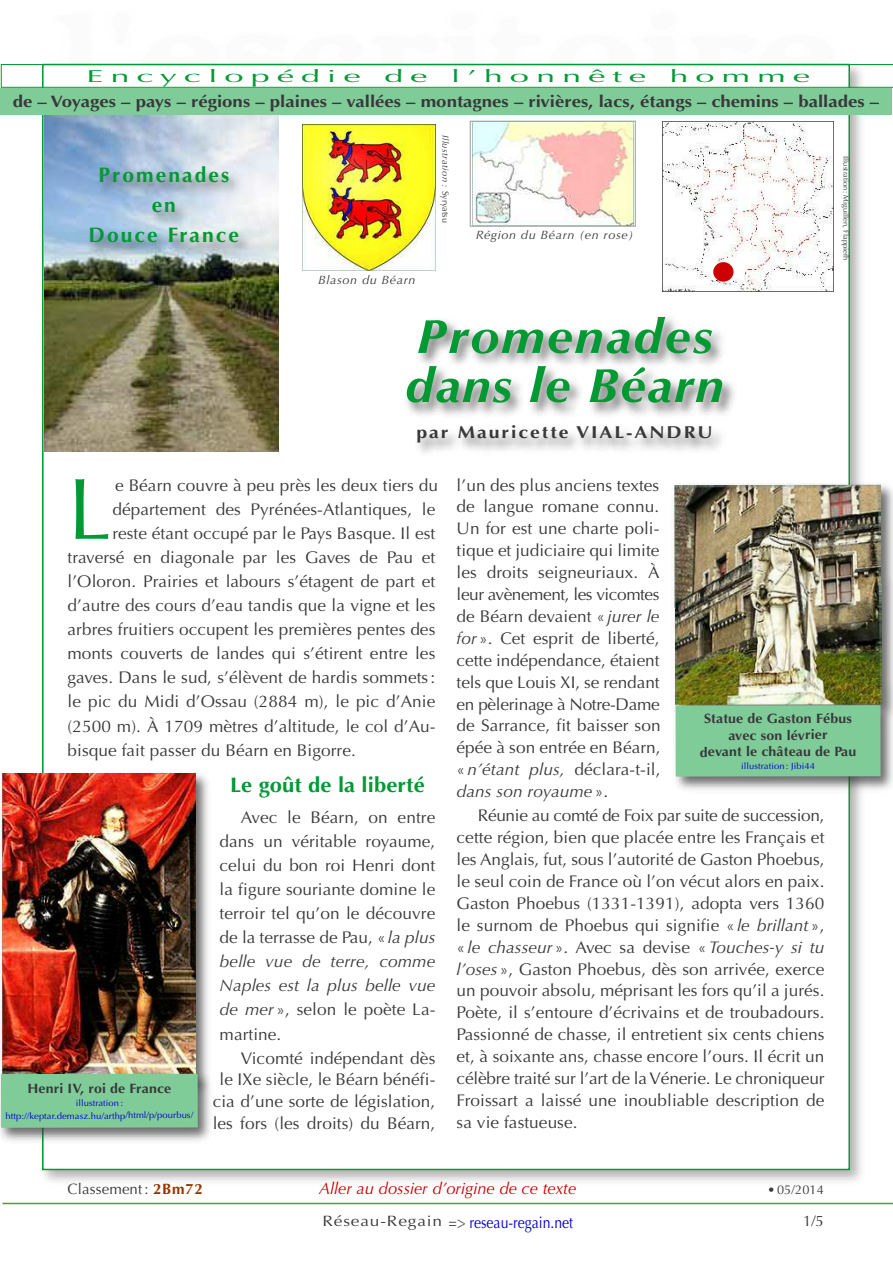
<style>
.page{position:relative;width:893px;height:1263px;background:#fff}
.page>*{position:absolute;margin:0;border:0;box-sizing:border-box;transform-origin:0 0}
.t1{font:87.15px "Optima";color:#093}
.t2{font:italic 700 48px/49.1px "Optima";letter-spacing:.04em;color:#093;scale:1.08 1}
.t3{font:700 21px/30px "Optima";letter-spacing:.1em;color:#093;text-align:center}
.t4{font:700 21px "Optima";letter-spacing:.005em;color:#093;scale:1.05 1}
.t5{font:17.25px "Optima";letter-spacing:.2em;color:#093;scale:2 1}
.t6{font:700 17.25px "Optima";letter-spacing:.1em;color:#39383a;scale:1.13 1}
.t7{font:16.8px/21.9px "Optima";letter-spacing:.005em;color:#39383a;text-align:justify}
.t8{font:700 16.5px "Optima";color:#39383a;scale:1.13 1}
.t9{font:italic 16.5px "Optima";color:#c00}
.t10{font:16.5px "Optima";color:#00c;scale:.85 1}
.t11{font:15px "Optima";letter-spacing:.01em;color:#39383a}
.t12{font:700 13.5px/16.8px "Optima";letter-spacing:.01em;color:#39383a;text-align:center;scale:1.05 1}
.t13{font:12.75px "Optima";letter-spacing:.01em;color:#39383a}
.t14{font:italic 12px "Optima";letter-spacing:.05em;color:#39383a;scale:1.05 1}
.t15{font:9px/12.9px "Optima";letter-spacing:.005em;color:#00c;text-align:center;scale:1.05 1}
.t16{font:italic 9px "Optima";letter-spacing:.05em;color:#39383a;scale:1.05 1}
.t17{font:7.5px "Optima";color:#39383a}
.s1{font-style:normal}
.s2{font-style:italic}
.s3{font-weight:700;color:#930}
.s4{font-size:15px;color:#39383a}
.s5{color:#39383a}
</style>
<div class="page">
<hr style="left:2px;top:1203px;width:891px;height:1px;background:#5d9451">
<svg style="left:1px;top:64px;width:892px;height:24px"></svg>
<img style="left:44px;top:115px;width:234px;height:336px">
<img style="left:58px;top:157px;width:221px;height:112px">
<div style="left:0;top:88px;width:892px;height:27px;background:#80cc99"></div>
<img style="left:663px;top:121px;width:170px;height:171px">
<img style="left:303px;top:124px;width:132px;height:146px">
<img style="left:406px;top:305px;width:455px;height:171px">
<img style="left:1px;top:767px;width:207px;height:300px">
<img style="left:2px;top:773px;width:194px;height:294px">
<img style="left:673px;top:478px;width:220px;height:221px">
<img style="left:674px;top:485px;width:208px;height:214px">
<img style="left:674px;top:699px;width:219px;height:97px">
<div style="left:676px;top:705px;width:205px;height:71px;background:#80cc99"></div>
<img style="left:0;top:1067px;width:210px;height:80px">
<div style="left:1px;top:1074px;width:197px;height:54px;background:#80cc99"></div>
<img style="left:472px;top:123px;width:161px;height:102px">
<div style="left:470px;top:121px;width:166px;height:106px;border:1px solid #9c9c9c"></div>
<div style="left:713px;top:262px;width:20px;height:20px;background:#c00;border-radius:50%"></div>
<p class="t5" style="left:86px;top:66px;width:139px">Encyclopédie</p>
<p class="t5" style="left:384px;top:66px;width:23px">de</p>
<p class="t5" style="left:451px;top:66px;width:99px">l’honnête</p>
<p class="t5" style="left:669px;top:66px;width:72px">homme</p>
<p class="t8" style="left:13px;top:92px;width:768px">de – Voyages – pays – régions – plaines – vallées – montagnes – rivières, lacs, étangs – chemins – ballades –</p>
<p class="t3" style="left:89px;top:161px;width:152px">Promenades en<br>Douce France</p>
<p class="t14" style="left:318px;top:273px;width:94px">Blason du Béarn</p>
<p class="t16" style="left:451px;top:135px;width:85px;rotate:90deg">Illustration : <span class="s1">Syryatsu</span></p>
<p class="t14" style="left:476px;top:228px;width:152px">Région du Béarn (en rose)</p>
<h2 class="t2" style="left:406px;top:312px;width:296px">Promenades dans le Béarn</h2>
<p class="t6" style="left:416px;top:422px;width:264px">par Mauricette VIAL-ANDRU</p>
<p class="t17" style="left:850px;top:156px;width:106px;rotate:90deg">Illustration: Miguillen, Flappiefh</p>
<h1 class="t1" style="left:68px;top:459px;width:46px">L</h1>
<p class="t7" style="left:115px;top:474px;width:324px">e Béarn couvre à peu près les deux tiers du</p>
<p class="t7" style="left:112px;top:498px;width:324px">département des Pyrénées-Atlantiques, le</p>
<p class="t7" style="left:112px;top:522px;width:324px">reste étant occupé par le Pays Basque. Il est</p>
<p class="t7" style="left:68px;top:546px;width:369px">traversé en diagonale par les Gaves de Pau et</p>
<p class="t7" style="left:68px;top:570px;width:369px">l’Oloron. Prairies et labours s’étagent de part et</p>
<p class="t7" style="left:68px;top:595px;width:369px">d’autre des cours d’eau tandis que la vigne et les</p>
<p class="t7" style="left:68px;top:619px;width:369px">arbres fruitiers occupent les premières pentes des</p>
<p class="t7" style="left:68px;top:643px;width:369px">monts couverts de landes qui s’étirent entre les</p>
<p class="t7" style="left:68px;top:667px;width:369px">gaves. Dans le sud, s’élèvent de hardis sommets:</p>
<p class="t7" style="left:68px;top:691px;width:369px">le pic du Midi d’Ossau (2884 m), le pic d’Anie</p>
<p class="t7" style="left:68px;top:715px;width:369px">(2500 m). À 1709 mètres d’altitude, le col d’Au-</p>
<p class="t7" style="left:68px;top:739px;width:290px">bisque fait passer du Béarn en Bigorre.</p>
<p class="t4" style="left:230px;top:773px;width:187px">Le goût de la liberté</p>
<p class="t7" style="left:220px;top:805px;width:217px;line-height:24.2px;text-indent:21px">Avec le Béarn, on entre dans un véritable royaume, celui du bon roi Henri dont la figure souriante domine le terroir tel qu’on le découvre de la terrasse de Pau, « <span class="s2">la plus belle vue de terre, comme Naples est la plus belle vue de mer</span> », selon le poète La&shy;martine.</p>
<p class="t7" style="left:213px;top:1047px;width:224px;text-align:right">Vicomté indépendant dès<br>le IXe siècle, le Béarn bénéfi&shy;cia d’une sorte de législation, les fors (les droits) du Béarn,</p>
<p class="t12" style="left:27px;top:1080px;width:139px">Henri IV, roi de France</p>
<p class="t15" style="left:5px;top:1096px;width:180px">illustration: http://keptar.demasz.hu/arthp/html/p/pourbus/</p>
<p class="t7" style="left:457px;top:474px;width:206px">l’un des plus anciens textes de langue romane connu.<br>Un for est une charte poli&shy;tique et judiciaire qui limite les droits seigneuriaux. À leur avènement, les vicomtes de Béarn devaient « <span class="s2">jurer le for</span> ». Cet esprit de liberté, cette indépendance, étaient tels que Louis XI, se rendant en pèlerinage à Notre-Dame de Sarrance, fit baisser son épée à son entrée en Béarn, «<span class="s2">n’étant plus,</span> déclara-t-il, <span class="s2">dans son royaume</span> ».</p>
<p class="t7" style="left:457px;top:805px;width:369px;text-indent:21px">Réunie au comté de Foix par suite de succession, cette région, bien que placée entre les Français et les Anglais, fut, sous l’autorité de Gaston Phoebus, le seul coin de France où l’on vécut alors en paix.<br>Gaston Phoebus (1331-1391), adopta vers 1360 le surnom de Phoebus qui signifie « <span class="s2">le brillant</span> », « <span class="s2">le chasseur</span> ». Avec sa devise «<span class="s2">Touches-y si tu l’oses</span> », Gaston Phoebus, dès son arrivée, exerce un pouvoir absolu, méprisant les fors qu’il a jurés.<br>Poète, il s’entoure d’écrivains et de troubadours.<br>Passionné de chasse, il entretient six cents chiens et, à soixante ans, chasse encore l’ours. Il écrit un célèbre traité sur l’art de laVénerie. Le chroniqueur Froissart a laissé une inoubliable description de sa vie fastueuse.</p>
<p class="t12" style="left:700px;top:710px;width:151px">Statue de Gaston Fébus avec son lévrier<br>devant le château de Pau</p>
<p class="t15" style="left:741px;top:760px;width:72px">illustration: Jibi44</p>
<p class="t11" style="left:68px;top:1180px;width:137px">Classement : <span class="s3">2Bm72</span></p>
<p class="t9" style="left:319px;top:1179px;width:259px">Aller au dossier d’origine de ce texte</p>
<p class="t13" style="left:767px;top:1182px;width:58px">•05/2014</p>
<p class="t10" style="left:322px;top:1213px;width:296px"><span class="s4">Réseau-Regain</span> <span class="s5">=&gt;</span> reseau-regain.net</p>
<p class="t11" style="left:803px;top:1212px;width:22px">1/5</p>
</div>
